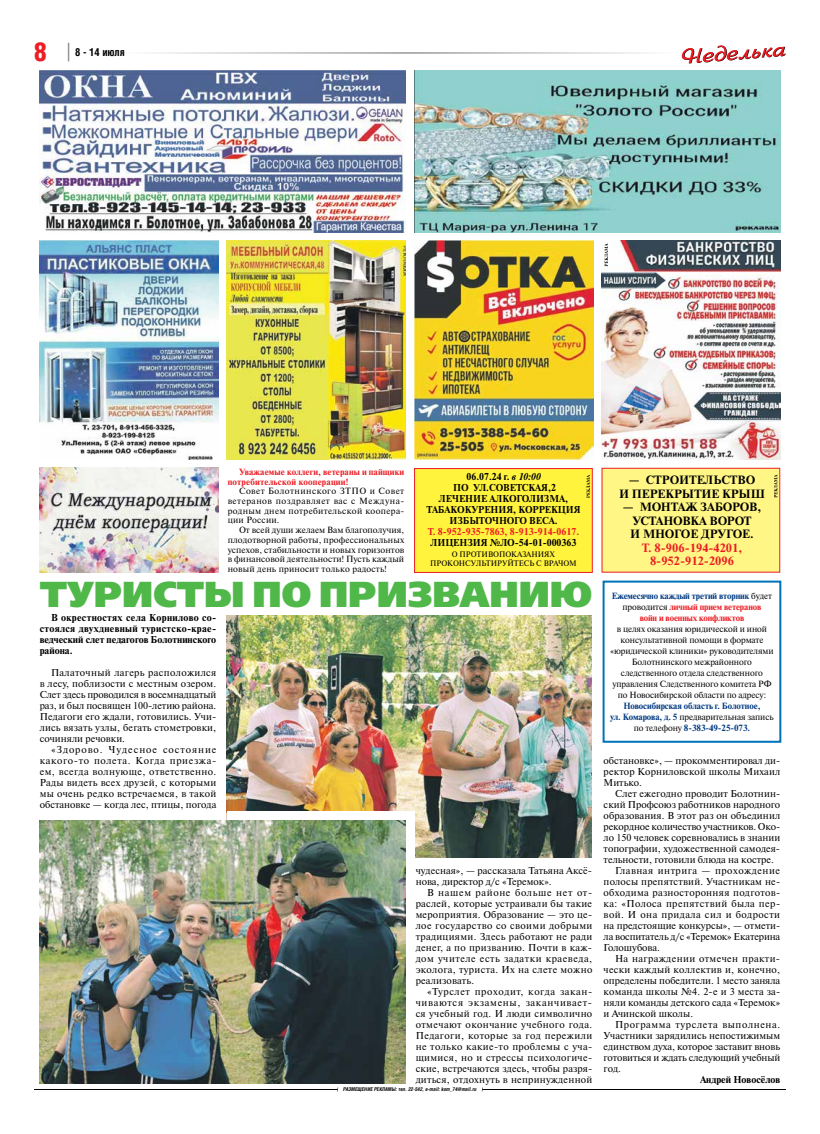
<style>
.page{position:relative;width:820px;height:1134px;background:#fff}
.page>*{position:absolute;margin:0;border:0;box-sizing:border-box;transform-origin:0 0}
.t1{font:36px "Free Set Black C";color:#50b848}
.t2{font:25px "AG Letterica Demi Condensed C";color:#ed1d24}
.t3{font:700 12px/13.5px "Newton C";color:#000;text-align:center}
.t4{font:700 12px/13.5px "Newton C";color:#ed1d24;text-align:center}
.t5{font:700 10.5px "AG Letterica Condensed C";color:#000}
.t6{font:10px/11px "Newton C";letter-spacing:.005em;color:#000;text-align:justify}
.t7{font:700 10px/11px "Newton C";color:#000;text-align:justify}
.t8{font:700 10px/11px "Newton C";color:#000;text-align:center;scale:.96 1}
.t9{font:10px "Newton C";letter-spacing:-.015em;color:#000}
.t10{font:700 10px "Newton C";color:#ed1d24;scale:.96 1}
.t11{font:10px "Newton C";letter-spacing:.03em;color:#000}
.t12{font:10px "Newton C";letter-spacing:.025em;color:#000}
.t13{font:10px "Newton C";letter-spacing:.04em;color:#000}
.t14{font:10px "Newton C";letter-spacing:.045em;color:#000}
.t15{font:10px "Newton C";letter-spacing:.035em;color:#000}
.t16{font:10px "Newton C";letter-spacing:.06em;color:#000}
.t17{font:10px "Newton C";letter-spacing:.05em;color:#000}
.t18{font:9px/9.7px "Newton C";letter-spacing:-.01em;color:#000;text-align:justify}
.t19{font:700 9px/11px "Newton C";letter-spacing:-.01em;color:#013b82;text-align:center}
.t20{font:700 9px/11px "Newton C";letter-spacing:-.01em;color:#ed1d24;text-align:center}
.t21{font:700 9px/9.7px "Newton C";letter-spacing:.01em;color:#ed1d24}
.t22{font:8px/9px "Newton C";color:#000;text-align:center;scale:.96 1}
.t23{font:italic 700 5px "AG Letterica Condensed C";color:#000}
.s1{font-style:italic}
.s2{color:#013b82}
.s3{font-weight:400;color:#000}
</style>
<div class="page">
<hr style="left:34px;top:1089px;width:303px;height:1px;background:#000">
<hr style="left:482px;top:1089px;width:303px;height:1px;background:#000">
<hr style="left:119px;top:52px;width:291px;height:2px;background:#939598">
<hr style="left:410px;top:52px;width:267px;height:2px;background:#939598">
<svg style="left:68px;top:43px;width:1px;height:18px"></svg>
<svg style="left:681px;top:45px;width:104px;height:19px"></svg>
<img style="left:40px;top:468px;width:178px;height:105px">
<div style="left:602px;top:581px;width:179px;height:162px;border:2px solid #0072bc"></div>
<img style="left:227px;top:616px;width:364px;height:241px">
<div style="left:227px;top:811px;width:187px;height:74px;background:#fff"></div>
<img style="left:40px;top:821px;width:365px;height:262px">
<img style="left:414px;top:71px;width:366px;height:161px">
<img style="left:40px;top:71px;width:365px;height:161px">
<img style="left:40px;top:241px;width:178px;height:218px">
<img style="left:227px;top:241px;width:178px;height:218px">
<img style="left:414px;top:241px;width:178px;height:218px">
<div style="left:601px;top:468px;width:179px;height:105px;background:#fff685;border:1px solid #ed1d24"></div>
<svg style="left:774px;top:475px;width:3px;height:23px"></svg>
<div style="left:414px;top:468px;width:178px;height:105px;background:#fff33e;border:1px solid #ed1d24"></div>
<svg style="left:586px;top:475px;width:3px;height:23px"></svg>
<img style="left:601px;top:241px;width:179px;height:218px">
<svg style="left:604px;top:243px;width:3px;height:23px"></svg>
<h2 class="t2" style="left:34px;top:37px;width:14px">8</h2>
<p class="t5" style="left:75px;top:45px;width:51px">8 - 14 июля</p>
<p class="t21" style="left:227px;top:467px;width:178px;text-indent:11px">Уважаемые коллеги, ветераны и пайщики потребительской кооперации!</p>
<p class="t18" style="left:227px;top:486px;width:178px;text-indent:11px">Совет Болотнинского ЗТПО и Совет ветеранов поздравляет вас с Междуна‑ родным днем потребительской коопера‑ ции России.</p>
<p class="t18" style="left:227px;top:525px;width:178px;text-indent:11px">От всей души желаем Вам благополучия, плодотворной работы, профессиональных успехов, стабильности и новых горизонтов в финансовой деятельности! Пусть каждый новый день приносит только радость!</p>
<p class="t8" style="left:426px;top:471px;width:162px">06.07.24 г. <span class="s1">в 10:00<br></span>ПО УЛ.СОВЕТСКАЯ,2<br>ЛЕЧЕНИЕ АЛКОГОЛИЗМА,<br>ТАБАКОКУРЕНИЯ, КОРРЕКЦИЯ<br>ИЗБЫТОЧНОГО ВЕСА.</p>
<p class="t10" style="left:427px;top:526px;width:159px">Т. 8-952-935-7863, 8-913-914-0617.</p>
<p class="t8" style="left:430px;top:537px;width:153px">ЛИЦЕНЗИЯ №ЛО-54-01-000363</p>
<p class="t22" style="left:430px;top:550px;width:154px">О ПРОТИВОПОКАЗАНИЯХ<br>ПРОКОНСУЛЬТИРУЙТЕСЬ С ВРАЧОМ</p>
<h1 class="t1" style="left:40px;top:572px;width:554px">ТУРИСТЫ ПО ПРИЗВАНИЮ</h1>
<p class="t7" style="left:40px;top:612px;width:178px;text-indent:11px">В окрестностях села Корнилово со‑ стоялся двухдневный туристско-крае‑ ведческий слет педагогов Болотнинского района.</p>
<p class="t6" style="left:40px;top:667px;width:178px;text-indent:11px">Палаточный лагерь расположился в лесу, поблизости с местным озером.<br>Слет здесь проводился в восемнадцатый раз, и был посвящен 100‑летию района.<br>Педагоги его ждали, готовились. Учи‑ лись вязать узлы, бегать стометровки, сочиняли речовки.</p>
<p class="t6" style="left:40px;top:744px;width:178px;text-indent:11px">«Здорово. Чудесное состояние какого-то полета. Когда приезжа‑ ем, всегда волнующе, ответственно.<br>Рады видеть всех друзей, с которыми мы очень редко встречаемся, в такой обстановке — когда лес, птицы, погода</p>
<p class="t6" style="left:415px;top:865px;width:178px">чудесная», — рассказала Татьяна Аксё‑ нова, директор д/с «Теремок».</p>
<p class="t6" style="left:415px;top:887px;width:178px;text-indent:11px">В нашем районе больше нет от‑ раслей, которые устраивали бы такие мероприятия. Образование — это це‑ лое государство со своими добрыми традициями. Здесь работают не ради денег, а по призванию. Почти в каж‑ дом учителе есть задатки краеведа, эколога, туриста. Их на слете можно реализовать.</p>
<p class="t6" style="left:415px;top:986px;width:178px;text-indent:11px">«Турслет проходит, когда закан‑ чиваются экзамены, заканчивает‑ ся учебный год. И люди символично отмечают окончание учебного года.<br>Педагоги, которые за год пережили не только какие-то проблемы с уча‑ щимися, но и стрессы психологиче‑ ские, встречаются здесь, чтобы разря‑ диться, отдохнуть в непринужденной</p>
<p class="t23" style="left:343px;top:1086px;width:135px">РАЗМЕЩЕНИЕ РЕКЛАМЫ: тел. 22-542, e-mail: kom_74@mail.ru</p>
<p class="t3" style="left:618px;top:473px;width:147px">— CТРОИТЕЛЬСТВО<br>И ПЕРЕКРЫТИЕ КРЫШ</p>
<p class="t3" style="left:622px;top:500px;width:140px">— МОНТАЖ ЗАБОРОВ,<br>УСТАНОВКА ВОРОТ<br>И МНОГОЕ ДРУГОЕ.</p>
<p class="t4" style="left:641px;top:541px;width:102px">Т. 8-906-194-4201,<br>8-952-912-2096</p>
<p class="t20" style="left:611px;top:591px;width:162px"><span class="s2">Ежемесячно каждый третий вторник</span> <span class="s3">будет проводится</span> личный прием ветеранов<br>войн и военных конфликтов</p>
<p class="t18" style="left:610px;top:624px;width:165px;line-height:11px;text-align:center">в целях оказания юридической и иной консультативной помощи в формате «юридической клиники» руководителями Болотнинского межрайонного следственного отдела следственного управления Следственного комитета РФ по Новосибирской области по адресу:</p>
<p class="t19" style="left:610px;top:701px;width:165px">Новосибирская область г. Болотное,<br>ул. Комарова, д. 5 <span class="s3">предварительная запись по телефону</span> 8-383-49-25-073.</p>
<p class="t6" style="left:603px;top:755px;width:178px">обстановке», — прокомментировал ди‑ ректор Корниловской школы Михаил Митько.</p>
<p class="t6" style="left:614px;top:788px;width:167px">Слет ежегодно проводит Болотнин‑</p>
<p class="t6" style="left:603px;top:799px;width:178px">ский Профсоюз работников народного</p>
<p class="t6" style="left:603px;top:810px;width:178px">образования. В этот раз он объединил</p>
<p class="t9" style="left:603px;top:821px;width:178px">рекордное количество участников. Око‑</p>
<p class="t6" style="left:603px;top:832px;width:178px">ло 150 человек соревновались в знании</p>
<p class="t6" style="left:603px;top:843px;width:178px">топографии, художественной самодея‑</p>
<p class="t6" style="left:603px;top:854px;width:172px">тельности, готовили блюда на костре.</p>
<p class="t17" style="left:614px;top:865px;width:167px">Главная интрига — прохождение</p>
<p class="t6" style="left:603px;top:876px;width:178px">полосы препятствий. Участникам не‑</p>
<p class="t11" style="left:603px;top:887px;width:178px">обходима разносторонняя подготов‑</p>
<p class="t13" style="left:603px;top:898px;width:178px">ка: «Полоса препятствий была пер‑</p>
<p class="t14" style="left:603px;top:909px;width:178px">вой. И она придала сил и бодрости</p>
<p class="t6" style="left:603px;top:920px;width:178px">на предстоящие конкурсы», — отмети‑</p>
<p class="t9" style="left:603px;top:931px;width:178px">ла воспитатель д/с «Теремок» Екатерина</p>
<p class="t6" style="left:603px;top:942px;width:58px">Голошубова.</p>
<p class="t15" style="left:614px;top:953px;width:167px">На награждении отмечен практи‑</p>
<p class="t12" style="left:603px;top:964px;width:178px">чески каждый коллектив и, конечно,</p>
<p class="t6" style="left:603px;top:975px;width:178px">определены победители. 1 место заняла</p>
<p class="t6" style="left:603px;top:986px;width:178px">команда школы №4. 2‑е и 3 места за‑</p>
<p class="t6" style="left:603px;top:997px;width:178px">няли команды детского сада «Теремок»</p>
<p class="t6" style="left:603px;top:1008px;width:91px">и Ачинской школы.</p>
<p class="t16" style="left:614px;top:1019px;width:167px">Программа турслета выполнена.</p>
<p class="t6" style="left:603px;top:1030px;width:178px">Участники зарядились непостижимым</p>
<p class="t6" style="left:603px;top:1041px;width:178px">единством духа, которое заставит вновь</p>
<p class="t6" style="left:603px;top:1052px;width:178px">готовиться и ждать следующий учебный</p>
<p class="t6" style="left:603px;top:1063px;width:19px">год.</p>
<p class="t7" style="left:699px;top:1074px;width:82px">Андрей Новосёлов</p>
</div>
